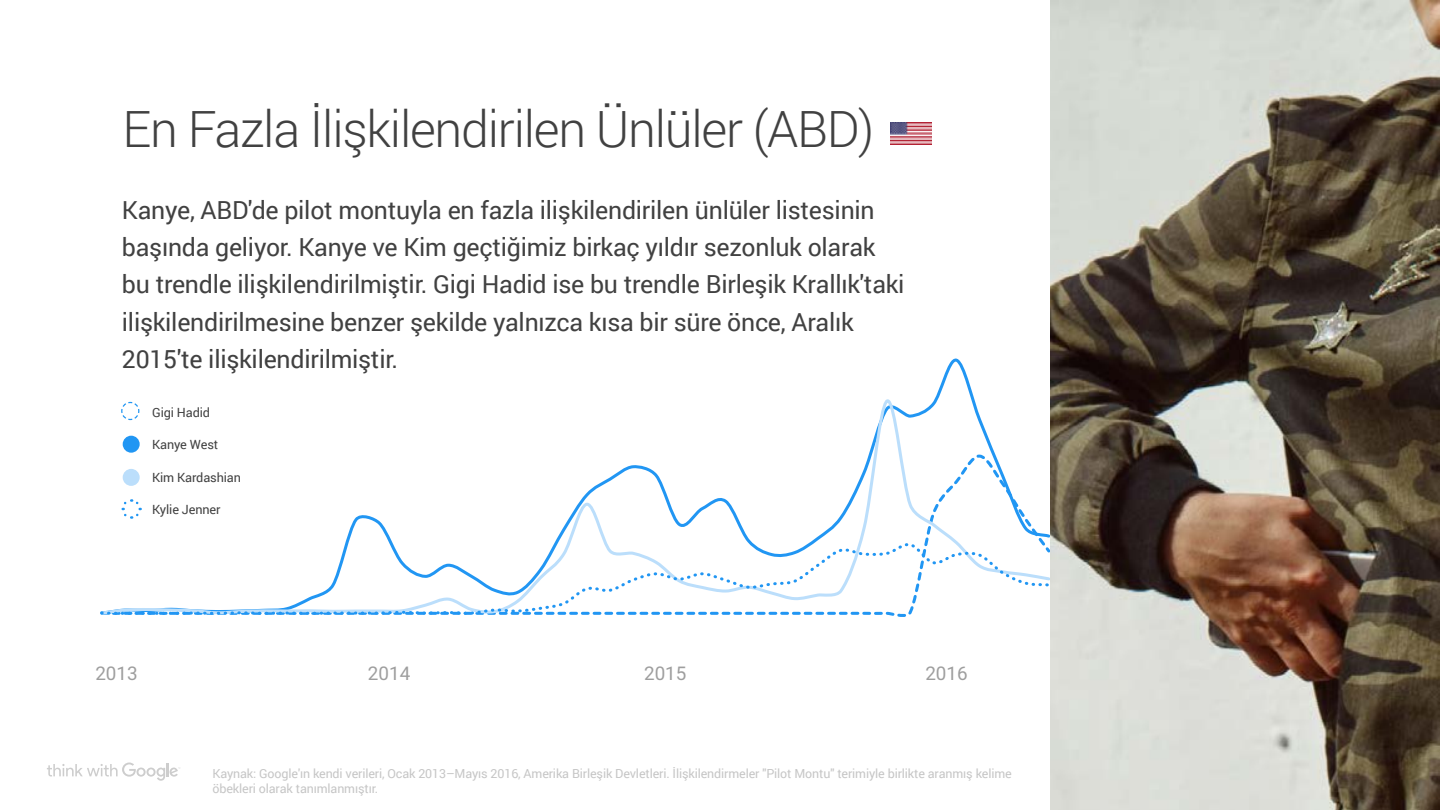
<style>
.page{position:relative;width:1440px;height:810px;background:#fff}
.page>*{position:absolute;margin:0;border:0;box-sizing:border-box;transform-origin:0 0}
.t1{font:300 50px "Roboto";letter-spacing:-.025em;color:#414141}
.t2{font:24.88px/37.4px "Roboto";letter-spacing:-.01em;color:#414141}
.t3{font:18.88px "Roboto";color:#9e9e9e}
.t4{font:12.75px "Roboto";letter-spacing:-.01em;color:#414141}
.t5{font:12.5px/15px "Roboto";letter-spacing:-.01em;color:#c6c6c6}
</style>
<div class="page">
<svg style="left:47px;top:763px;width:133px;height:18px"></svg>
<img style="left:890px;top:123px;width:42px;height:22px">
<svg style="left:122px;top:393px;width:929px;height:150px"></svg>
<svg style="left:100px;top:543px;width:951px;height:73px"></svg>
<svg style="left:121px;top:401px;width:19px;height:20px"></svg>
<div style="left:123px;top:436px;width:17px;height:17px;background:#2196f3;border-radius:50%"></div>
<div style="left:123px;top:469px;width:17px;height:17px;background:#bbdefb;border-radius:50%"></div>
<svg style="left:121px;top:498px;width:21px;height:22px"></svg>
<img style="left:1051px;top:0;width:389px;height:810px">
<h1 class="t1" style="left:123px;top:95px;width:753px">En Fazla İlişkilendirilen Ünlüler (ABD)</h1>
<p class="t2" style="left:122px;top:190px;width:784px">Kanye, ABD'de pilot montuyla en fazla ilişkilendirilen ünlüler listesinin başında geliyor. Kanye ve Kim geçtiğimiz birkaç yıldır sezonluk olarak bu trendle ilişkilendirilmiştir. Gigi Hadid ise bu trendle Birleşik Krallık'taki ilişkilendirilmesine benzer şekilde yalnızca kısa bir süre önce, Aralık 2015'te ilişkilendirilmiştir.</p>
<p class="t4" style="left:152px;top:403px;width:59px">Gigi Hadid</p>
<p class="t4" style="left:152px;top:436px;width:68px">Kanye West</p>
<p class="t4" style="left:152px;top:468px;width:90px">Kim Kardashian</p>
<p class="t4" style="left:152px;top:501px;width:70px">Kylie Jenner</p>
<p class="t3" style="left:95px;top:660px;width:44px">2013</p>
<p class="t3" style="left:368px;top:660px;width:44px">2014</p>
<p class="t3" style="left:644px;top:660px;width:44px">2015</p>
<p class="t3" style="left:925px;top:660px;width:44px">2016</p>
<p class="t5" style="left:212px;top:766px;width:801px">Kaynak: Google'ın kendi verileri, Ocak 2013–Mayıs 2016, Amerika Birleşik Devletleri. İlişkilendirmeler "Pilot Montu" terimiyle birlikte aranmış kelime öbekleri olarak tanımlanmıştır.</p>
</div>
